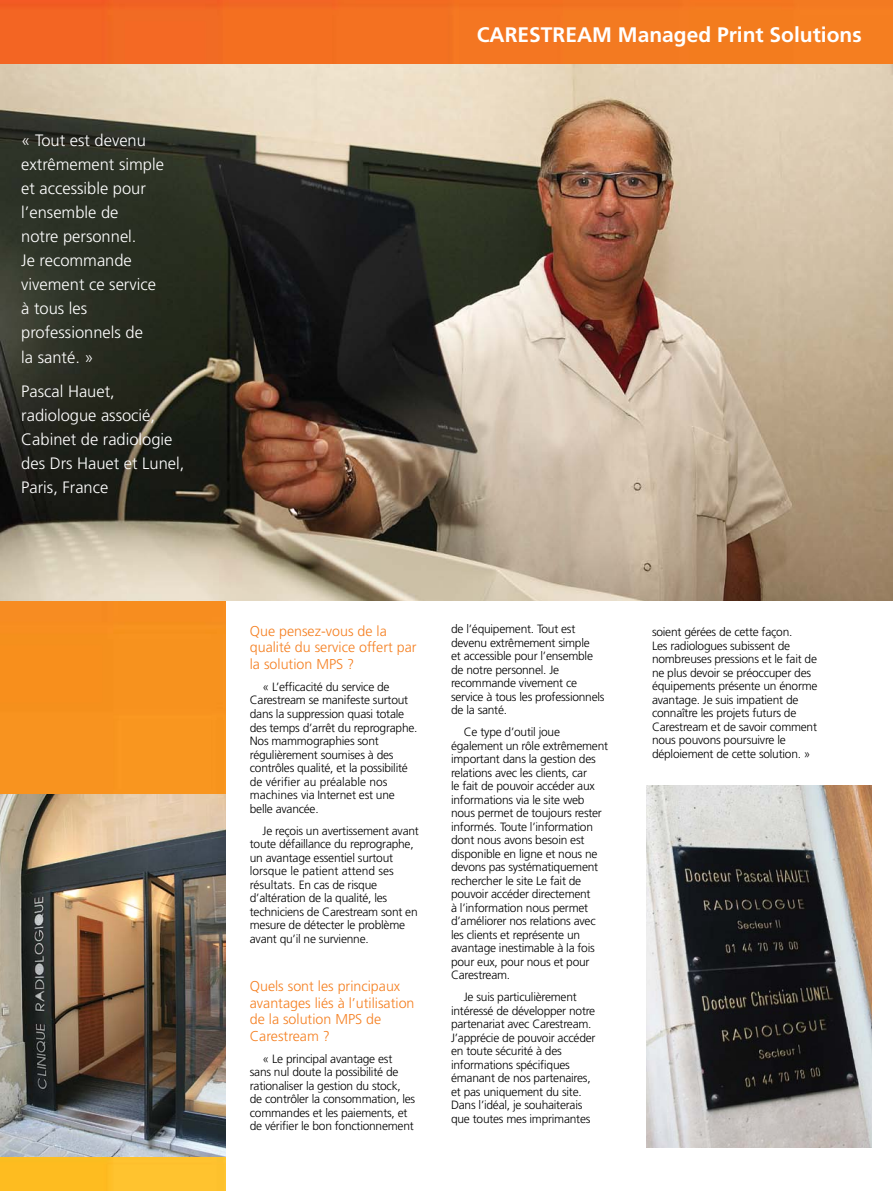
<style>
.page{position:relative;width:893px;height:1191px;background:#fff}
.page>*{position:absolute;margin:0;border:0;box-sizing:border-box;transform-origin:0 0}
.t1{font:700 21px "Frutiger LT Std";color:#fff}
.t2{font:300 16.5px/24px "Frutiger LT Std";color:#fff}
.t3{font:300 14.25px/16.5px "Frutiger LT Std";color:#f58022}
.t4{font:300 12px/13.5px "Frutiger LT Std";letter-spacing:-.02em;color:#000}
</style>
<div class="page">
<img style="left:0;top:0;width:893px;height:64px">
<img style="left:0;top:601px;width:226px;height:590px">
<img style="left:0;top:794px;width:226px;height:362px">
<img style="left:646px;top:785px;width:226px;height:362px">
<img style="left:0;top:64px;width:893px;height:536px">
<h2 class="t2" style="left:21px;top:129px;width:144px">« Tout est devenu extrêmement simple et accessible pour l’ensemble de<br>notre personnel.<br>Je recommande vivement ce service à tous les professionnels de<br>la santé. »</h2>
<h2 class="t2" style="left:21px;top:379px;width:165px">Pascal Hauet, radiologue associé,<br>Cabinet de radiologie des Drs Hauet et Lunel,<br>Paris, France</h2>
<h1 class="t1" style="left:477px;top:22px;width:387px">CARESTREAM Managed Print Solutions</h1>
<p class="t3" style="left:250px;top:623px;width:168px">Que pensez-vous de la qualité du service offert par la solution MPS ?</p>
<p class="t4" style="left:250px;top:680px;width:169px;text-indent:13px">« L’efficacité du service de<br>Carestream se manifeste surtout dans la suppression quasi totale des temps d’arrêt du reprographe.<br>Nos mammographies sont régulièrement soumises à des contrôles qualité, et la possibilité de vérifier au préalable nos machines via Internet est une belle avancée.</p>
<p class="t4" style="left:250px;top:824px;width:171px;text-indent:13px">Je reçois un avertissement avant toute défaillance du reprographe, un avantage essentiel surtout lorsque le patient attend ses résultats. En cas de risque d’altération de la qualité, les techniciens de Carestream sont en mesure de détecter le problème avant qu’il ne survienne.</p>
<p class="t3" style="left:250px;top:978px;width:166px">Quels sont les principaux avantages liés à l’utilisation de la solution MPS de<br>Carestream ?</p>
<p class="t4" style="left:250px;top:1052px;width:167px;text-indent:13px">« Le principal avantage est sans nul doute la possibilité de rationaliser la gestion du stock, de contrôler la consommation, les commandes et les paiements, et de vérifier le bon fonctionnement</p>
<p class="t4" style="left:451px;top:622px;width:155px">de l’équipement. Tout est devenu extrêmement simple<br>et accessible pour l’ensemble de notre personnel. Je recommande vivement ce service à tous les professionnels de la santé.</p>
<p class="t4" style="left:451px;top:725px;width:158px;text-indent:13px">Ce type d’outil joue également un rôle extrêmement important dans la gestion des relations avec les clients, car<br>le fait de pouvoir accéder aux informations via le site web nous permet de toujours rester informés. Toute l’information dont nous avons besoin est disponible en ligne et nous ne devons pas systématiquement rechercher le site Le fait de pouvoir accéder directement<br>à l’information nous permet d’améliorer nos relations avec les clients et représente un avantage inestimable à la fois pour eux, pour nous et pour<br>Carestream.</p>
<p class="t4" style="left:451px;top:990px;width:146px;text-indent:13px">Je suis particulièrement intéressé de développer notre partenariat avec Carestream.<br>J’apprécie de pouvoir accéder en toute sécurité à des informations spécifiques émanant de nos partenaires, et pas uniquement du site.<br>Dans l’idéal, je souhaiterais que toutes mes imprimantes</p>
<p class="t4" style="left:652px;top:625px;width:167px">soient gérées de cette façon.<br>Les radiologues subissent de nombreuses pressions et le fait de ne plus devoir se préoccuper des équipements présente un énorme avantage. Je suis impatient de connaître les projets futurs de<br>Carestream et de savoir comment nous pouvons poursuivre le déploiement de cette solution. »</p>
</div>
